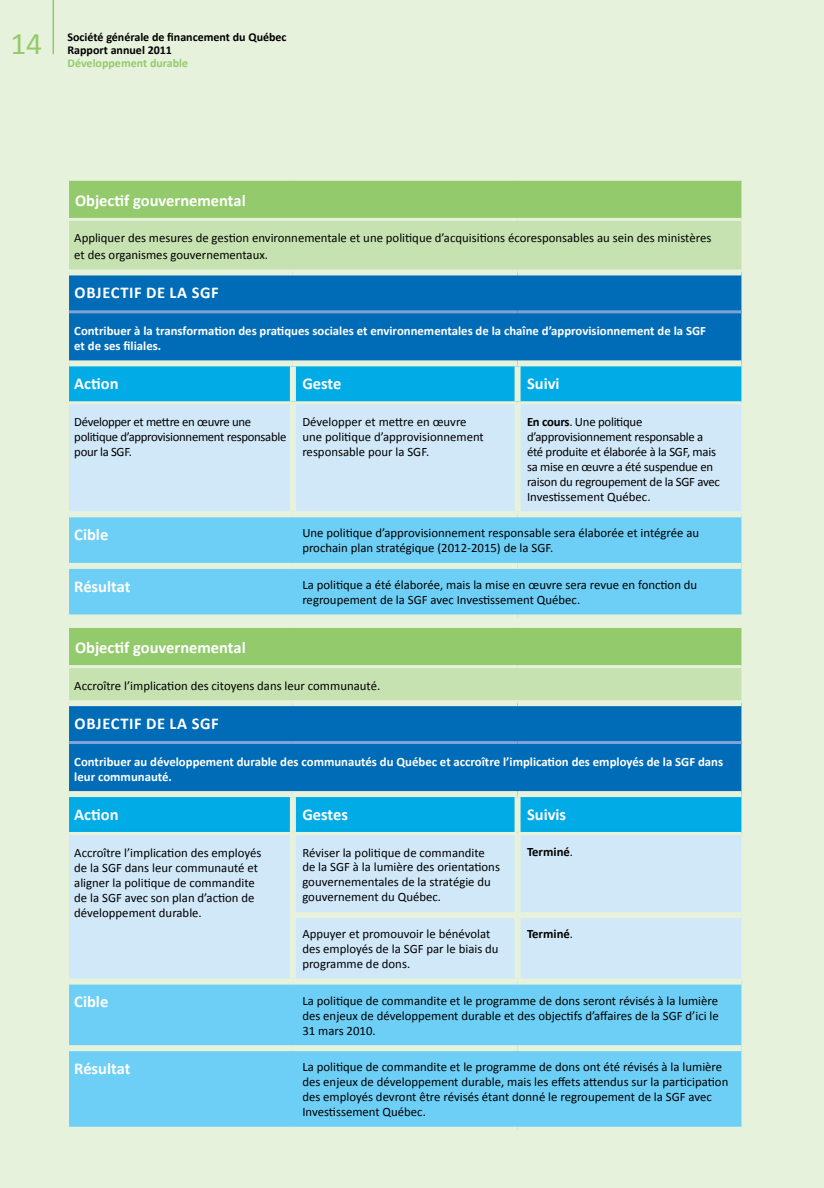
<style>
.page{position:relative;width:824px;height:1188px;background:#e7f2dd}
.page>*{position:absolute;margin:0;border:0;box-sizing:border-box;transform-origin:0 0}
.t1{font:31.5px "Calibri";color:#93cb6c}
.t2{font:700 16.5px "Calibri";color:#fff}
.t3{font:12.75px/15px "Calibri";color:#000}
.t4{font:700 12.75px/15px "Calibri";color:#fff}
.t5{font:12.75px/15px "Calibri";letter-spacing:-.02em;color:#000}
.t6{font:12.75px/15px "Calibri";letter-spacing:-.025em;color:#000}
.t7{font:700 12.75px "Calibri";color:#000}
.t8{font:700 12px "Calibri";color:#000}
.t9{font:700 12px "Calibri";color:#93cb6c}
.s1{font-weight:700}
.s2{font-weight:400}
</style>
<div class="page">
<hr style="left:52px;top:0;width:2px;height:54px;background:#93cb6c">
<div style="left:68px;top:180px;width:674px;height:39px;background:#93cb6c"></div>
<div style="left:68px;top:219px;width:674px;height:53px;background:#c7e2b1"></div>
<div style="left:69px;top:275px;width:672px;height:85px;background:#006cb7"></div>
<div style="left:69px;top:366px;width:672px;height:35px;background:#00abe6"></div>
<div style="left:69px;top:404px;width:672px;height:107px;background:#d1e8f8"></div>
<div style="left:69px;top:517px;width:672px;height:97px;background:#6dcff6"></div>
<hr style="left:68px;top:179px;width:225px;height:2px;background:#e7f2dd">
<hr style="left:68px;top:181px;width:1px;height:38px;background:#e7f2dd">
<hr style="left:293px;top:179px;width:224px;height:2px;background:#e7f2dd">
<hr style="left:517px;top:179px;width:226px;height:2px;background:#e7f2dd">
<hr style="left:741px;top:181px;width:1px;height:38px;background:#e7f2dd">
<hr style="left:68px;top:219px;width:1px;height:53px;background:#e7f2dd">
<hr style="left:741px;top:219px;width:1px;height:53px;background:#e7f2dd">
<hr style="left:69px;top:218px;width:224px;height:3px;background:#e7f2dd">
<hr style="left:293px;top:218px;width:224px;height:3px;background:#e7f2dd">
<hr style="left:517px;top:218px;width:224px;height:3px;background:#e7f2dd">
<div style="left:69px;top:269px;width:224px;height:6px;background:#e7f2dd"></div>
<div style="left:293px;top:269px;width:224px;height:6px;background:#e7f2dd"></div>
<div style="left:517px;top:269px;width:224px;height:6px;background:#e7f2dd"></div>
<div style="left:290px;top:366px;width:6px;height:35px;background:#e7f2dd"></div>
<div style="left:514px;top:366px;width:6px;height:35px;background:#e7f2dd"></div>
<div style="left:290px;top:404px;width:6px;height:107px;background:#e7f2dd"></div>
<div style="left:514px;top:404px;width:6px;height:107px;background:#e7f2dd"></div>
<div style="left:69px;top:563px;width:224px;height:6px;background:#e7f2dd"></div>
<div style="left:293px;top:563px;width:224px;height:6px;background:#e7f2dd"></div>
<div style="left:517px;top:563px;width:224px;height:6px;background:#e7f2dd"></div>
<hr style="left:69px;top:310px;width:224px;height:3px;background:#7fa3d6">
<hr style="left:293px;top:310px;width:224px;height:3px;background:#7fa3d6">
<hr style="left:517px;top:310px;width:224px;height:3px;background:#7fa3d6">
<div style="left:68px;top:627px;width:674px;height:40px;background:#93cb6c"></div>
<div style="left:68px;top:667px;width:674px;height:36px;background:#c7e2b1"></div>
<div style="left:69px;top:706px;width:672px;height:85px;background:#006cb7"></div>
<div style="left:69px;top:797px;width:672px;height:35px;background:#00abe6"></div>
<div style="left:69px;top:835px;width:672px;height:144px;background:#d1e8f8"></div>
<div style="left:69px;top:985px;width:672px;height:142px;background:#6dcff6"></div>
<hr style="left:68px;top:626px;width:225px;height:2px;background:#e7f2dd">
<hr style="left:68px;top:628px;width:1px;height:39px;background:#e7f2dd">
<hr style="left:293px;top:626px;width:224px;height:2px;background:#e7f2dd">
<hr style="left:517px;top:626px;width:226px;height:2px;background:#e7f2dd">
<hr style="left:741px;top:628px;width:1px;height:39px;background:#e7f2dd">
<hr style="left:68px;top:667px;width:1px;height:36px;background:#e7f2dd">
<hr style="left:741px;top:667px;width:1px;height:36px;background:#e7f2dd">
<hr style="left:69px;top:665px;width:224px;height:3px;background:#e7f2dd">
<hr style="left:293px;top:665px;width:224px;height:3px;background:#e7f2dd">
<hr style="left:517px;top:665px;width:224px;height:3px;background:#e7f2dd">
<div style="left:69px;top:700px;width:224px;height:6px;background:#e7f2dd"></div>
<div style="left:293px;top:700px;width:224px;height:6px;background:#e7f2dd"></div>
<div style="left:517px;top:700px;width:224px;height:6px;background:#e7f2dd"></div>
<div style="left:290px;top:797px;width:6px;height:35px;background:#e7f2dd"></div>
<div style="left:514px;top:797px;width:6px;height:35px;background:#e7f2dd"></div>
<div style="left:290px;top:835px;width:6px;height:77px;background:#e7f2dd"></div>
<div style="left:514px;top:835px;width:6px;height:77px;background:#e7f2dd"></div>
<div style="left:290px;top:918px;width:6px;height:61px;background:#e7f2dd"></div>
<div style="left:514px;top:918px;width:6px;height:61px;background:#e7f2dd"></div>
<div style="left:290px;top:912px;width:227px;height:6px;background:#e7f2dd"></div>
<div style="left:517px;top:912px;width:224px;height:6px;background:#e7f2dd"></div>
<div style="left:69px;top:1045px;width:224px;height:6px;background:#e7f2dd"></div>
<div style="left:293px;top:1045px;width:224px;height:6px;background:#e7f2dd"></div>
<div style="left:517px;top:1045px;width:224px;height:6px;background:#e7f2dd"></div>
<hr style="left:69px;top:741px;width:224px;height:3px;background:#7fa3d6">
<hr style="left:293px;top:741px;width:224px;height:3px;background:#7fa3d6">
<hr style="left:517px;top:741px;width:224px;height:3px;background:#7fa3d6">
<p class="t8" style="left:67px;top:30px;width:221px">Société générale de financement du Québec</p>
<h1 class="t1" style="left:10px;top:24px;width:33px">14</h1>
<p class="t8" style="left:67px;top:43px;width:106px">Rapport annuel 2011</p>
<p class="t9" style="left:67px;top:56px;width:122px">Développement durable</p>
<p class="t2" style="left:75px;top:190px;width:172px">Objectif gouvernemental</p>
<p class="t3" style="left:74px;top:229px;width:638px;line-height:16.5px">Appliquer des mesures de gestion environnementale et une politique d’acquisitions écoresponsables au sein des ministères et des organismes gouvernementaux.</p>
<p class="t2" style="left:75px;top:283px;width:21px">Objectif</p>
<p class="t2" style="left:146px;top:283px;width:74px">de la SGF</p>
<p class="t4" style="left:74px;top:323px;width:633px">Contribuer à la transformation des pratiques sociales et environnementales de la chaîne d’approvisionnement de la SGF et de ses filiales.</p>
<p class="t2" style="left:74px;top:374px;width:46px">Action</p>
<p class="t2" style="left:302px;top:374px;width:41px">Geste</p>
<p class="t2" style="left:527px;top:374px;width:34px">Suivi</p>
<p class="t6" style="left:74px;top:414px;width:213px">Développer et mettre en œuvre une politique d’approvisionnement responsable pour la SGF.</p>
<p class="t3" style="left:302px;top:413px;width:183px">Développer et mettre en œuvre une politique d’approvisionnement responsable pour la SGF.</p>
<p class="t5" style="left:527px;top:413px;width:194px"><span class="s1">En cours</span>. Une politique d’approvisionnement responsable a été produite et élaborée à la SGF, mais sa mise en œuvre a été suspendue en raison du regroupement de la SGF avec<br>Investissement Québec.</p>
<p class="t2" style="left:74px;top:525px;width:36px">Cible</p>
<p class="t3" style="left:302px;top:525px;width:398px">Une politique d’approvisionnement responsable sera élaborée et intégrée au prochain plan stratégique (2012-2015) de la SGF.</p>
<p class="t2" style="left:74px;top:576px;width:58px">Résultat</p>
<p class="t3" style="left:302px;top:577px;width:396px">La politique a été élaborée, mais la mise en œuvre sera revue en fonction du regroupement de la SGF avec Investissement Québec.</p>
<p class="t2" style="left:75px;top:637px;width:172px">Objectif gouvernemental</p>
<p class="t3" style="left:74px;top:677px;width:307px">Accroître l’implication des citoyens dans leur communauté.</p>
<p class="t2" style="left:75px;top:713px;width:21px">Objectif</p>
<p class="t2" style="left:146px;top:713px;width:74px">de la SGF</p>
<p class="t4" style="left:74px;top:753px;width:650px">Contribuer au développement durable des communautés du Québec et accroître l’implication des employés de la SGF dans leur communauté.</p>
<p class="t2" style="left:74px;top:804px;width:46px">Action</p>
<p class="t2" style="left:302px;top:804px;width:47px">Gestes</p>
<p class="t2" style="left:527px;top:804px;width:41px">Suivis</p>
<p class="t3" style="left:74px;top:844px;width:188px">Accroître l’implication des employés de la SGF dans leur communauté et aligner la politique de commandite de la SGF avec son plan d’action de développement durable.</p>
<p class="t3" style="left:302px;top:844px;width:199px">Réviser la politique de commandite de la SGF à la lumière des orientations gouvernementales de la stratégie du gouvernement du Québec.</p>
<p class="t7" style="left:527px;top:844px;width:48px">Terminé<span class="s2">.</span></p>
<p class="t3" style="left:302px;top:926px;width:198px">Appuyer et promouvoir le bénévolat des employés de la SGF par le biais du programme de dons.</p>
<p class="t7" style="left:527px;top:926px;width:48px">Terminé<span class="s2">.</span></p>
<p class="t2" style="left:74px;top:992px;width:36px">Cible</p>
<p class="t3" style="left:302px;top:992px;width:418px;text-align:justify">La politique de commandite et le programme de dons seront révisés à la lumière des enjeux de développement durable et des objectifs d’affaires de la SGF d’ici le 31 mars 2010.</p>
<p class="t2" style="left:74px;top:1058px;width:58px">Résultat</p>
<p class="t3" style="left:302px;top:1059px;width:427px">La politique de commandite et le programme de dons ont été révisés à la lumière des enjeux de développement durable, mais les effets attendus sur la participation des employés devront être révisés étant donné le regroupement de la SGF avec Investissement Québec.</p>
</div>
